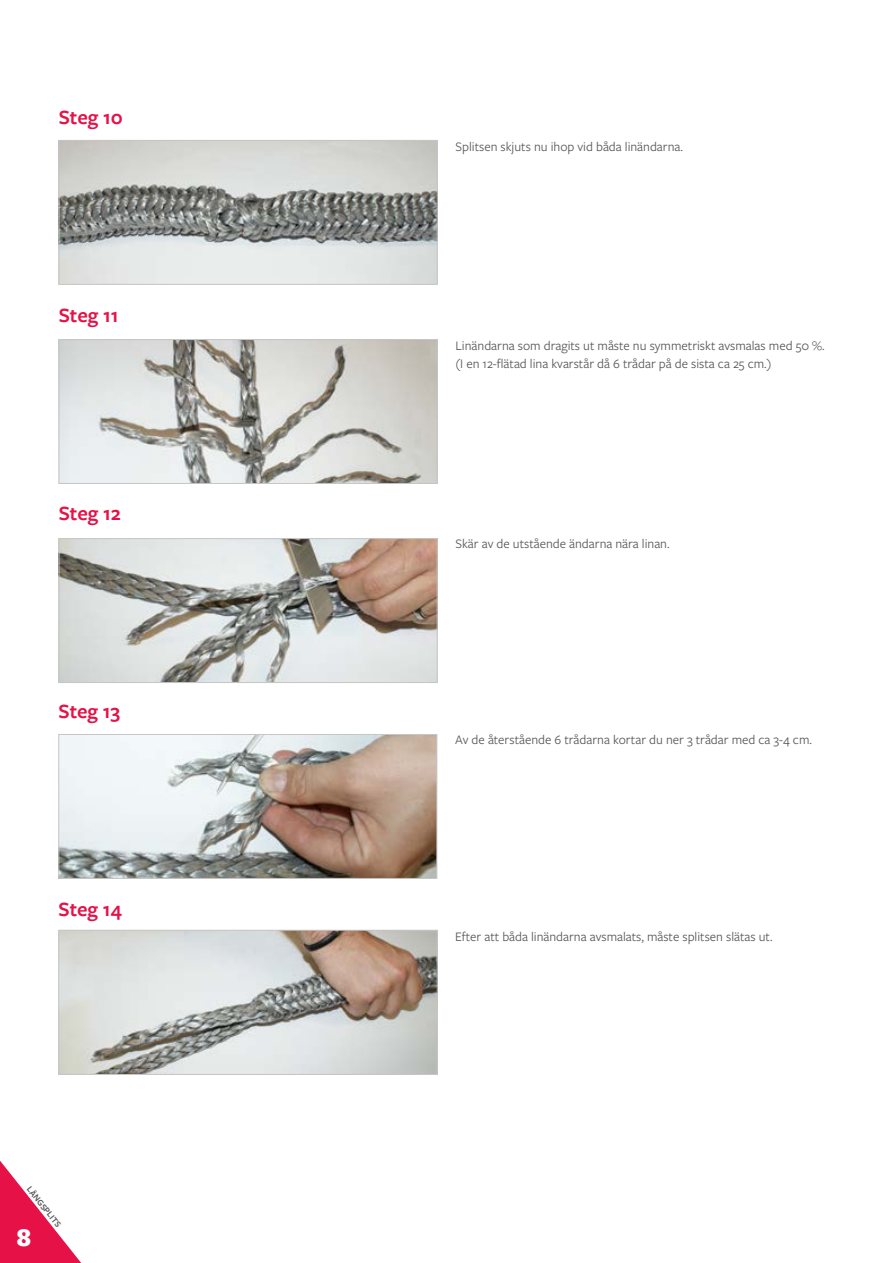
<style>
.page{position:relative;width:893px;height:1263px;background:#fff}
.page>*{position:absolute;margin:0;border:0;box-sizing:border-box;transform-origin:0 0}
.t1{font:900 27px "Freight Sans Pro";color:#fff}
.t2{font:600 21px "Freight Sans Pro";color:#e51147}
.t3{font:13.5px/18px "Freight Sans Pro";color:#575756}
.t4{font:600 9px "Freight Sans Pro";color:#575756}
</style>
<div class="page">
<svg style="left:0;top:1160px;width:81px;height:103px"></svg>
<img style="left:60px;top:736px;width:375px;height:141px">
<div style="left:58px;top:734px;width:379px;height:145px;border:1px solid #c6c6c6"></div>
<img style="left:61px;top:540px;width:374px;height:141px">
<div style="left:59px;top:538px;width:378px;height:145px;border:1px solid #c6c6c6"></div>
<img style="left:60px;top:932px;width:375px;height:141px">
<div style="left:58px;top:930px;width:379px;height:145px;border:1px solid #c6c6c6"></div>
<img style="left:61px;top:142px;width:374px;height:141px">
<div style="left:59px;top:140px;width:378px;height:145px;border:1px solid #c6c6c6"></div>
<img style="left:61px;top:341px;width:374px;height:141px">
<div style="left:59px;top:339px;width:378px;height:145px;border:1px solid #c6c6c6"></div>
<h2 class="t2" style="left:59px;top:103px;width:66px">Steg 10</h2>
<h2 class="t2" style="left:59px;top:301px;width:61px">Steg 11</h2>
<h2 class="t2" style="left:59px;top:499px;width:64px">Steg 12</h2>
<h2 class="t2" style="left:58px;top:697px;width:63px">Steg 13</h2>
<h2 class="t2" style="left:58px;top:895px;width:65px">Steg 14</h2>
<p class="t4" style="left:33px;top:1183px;width:51px;rotate:51deg">LÅNGSPLITS</p>
<h1 class="t1" style="left:17px;top:1218px;width:15px">8</h1>
<p class="t3" style="left:455px;top:137px;width:229px">Splitsen skjuts nu ihop vid båda linändarna.</p>
<p class="t3" style="left:455px;top:336px;width:371px">Linändarna som dragits ut måste nu symmetriskt avsmalas med 50 %. (I en 12-flätad lina kvarstår då 6 trådar på de sista ca 25 cm.)</p>
<p class="t3" style="left:455px;top:534px;width:216px">Skär av de utstående ändarna nära linan.</p>
<p class="t3" style="left:455px;top:730px;width:358px">Av de återstående 6 trådarna kortar du ner 3 trådar med ca 3-4 cm.</p>
<p class="t3" style="left:455px;top:927px;width:319px">Efter att båda linändarna avsmalats, måste splitsen slätas ut.</p>
</div>
